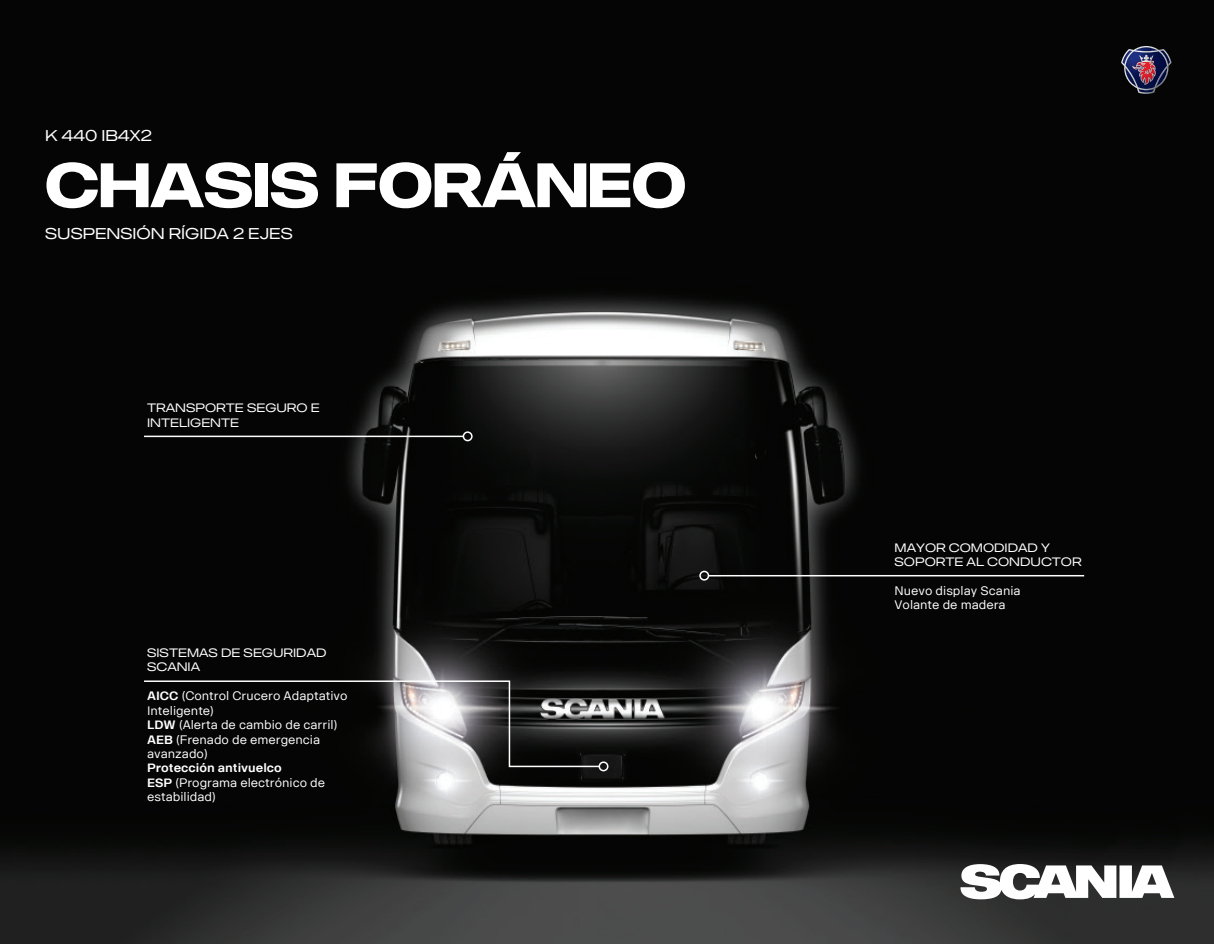
<style>
.page{position:relative;width:1214px;height:944px;background:#fff}
.page>*{position:absolute;margin:0;border:0;box-sizing:border-box;transform-origin:0 0}
.t1{font:700 61.65px "Scania Sans Headline V1";color:#fff}
.t2{font:15.45px "Scania Sans Headline V1";color:#fff}
.t3{font:12px/14.4px "Scania Office";color:#fff}
.t4{font:12px/14.4px "Scania Sans Headline V1";color:#fff}
.s1{font-weight:700}
</style>
<div class="page">
<img style="left:1px;top:0;width:1213px;height:944px">
<div style="left:463px;top:431px;width:9px;height:10px;border:2px solid #fff;border-radius:50%"></div>
<hr style="left:144px;top:435px;width:319px;height:2px;background:#fff">
<div style="left:598px;top:761px;width:10px;height:10px;border:2px solid #fff;border-radius:50%"></div>
<svg style="left:142px;top:679px;width:459px;height:89px;background:#383838"></svg>
<div style="left:699px;top:570px;width:10px;height:10px;border:2px solid #fff;border-radius:50%"></div>
<hr style="left:708px;top:575px;width:376px;height:1px;background:#fff">
<svg style="left:1121px;top:46px;width:50px;height:48px;background:#423953"></svg>
<svg style="left:960px;top:864px;width:214px;height:35px"></svg>
<p class="t2" style="left:45px;top:126px;width:108px">K 440 IB4X2</p>
<h1 class="t1" style="left:45px;top:149px;width:642px">CHASIS FORÁNEO</h1>
<p class="t2" style="left:45px;top:224px;width:249px">SUSPENSIÓN RÍGIDA 2 EJES</p>
<p class="t4" style="left:147px;top:400px;width:174px">TRANSPORTE SEGURO E<br>INTELIGENTE</p>
<p class="t4" style="left:147px;top:645px;width:181px">SISTEMAS DE SEGURIDAD<br>SCANIA</p>
<p class="t3" style="left:147px;top:688px;width:202px"><span class="s1">AICC</span> (Control Crucero Adaptativo<br>Inteligente)<br><span class="s1">LDW</span> (Alerta de cambio de carril)<br><span class="s1">AEB</span> (Frenado de emergencia avanzado)</p>
<p class="t3" style="left:147px;top:760px;width:179px"><span class="s1">Protección antivuelco<br>ESP</span> (Programa electrónico de estabilidad)</p>
<p class="t4" style="left:894px;top:540px;width:189px">MAYOR COMODIDAD Y<br>SOPORTE AL CONDUCTOR</p>
<p class="t3" style="left:894px;top:583px;width:128px">Nuevo display Scania<br>Volante de madera</p>
</div>
